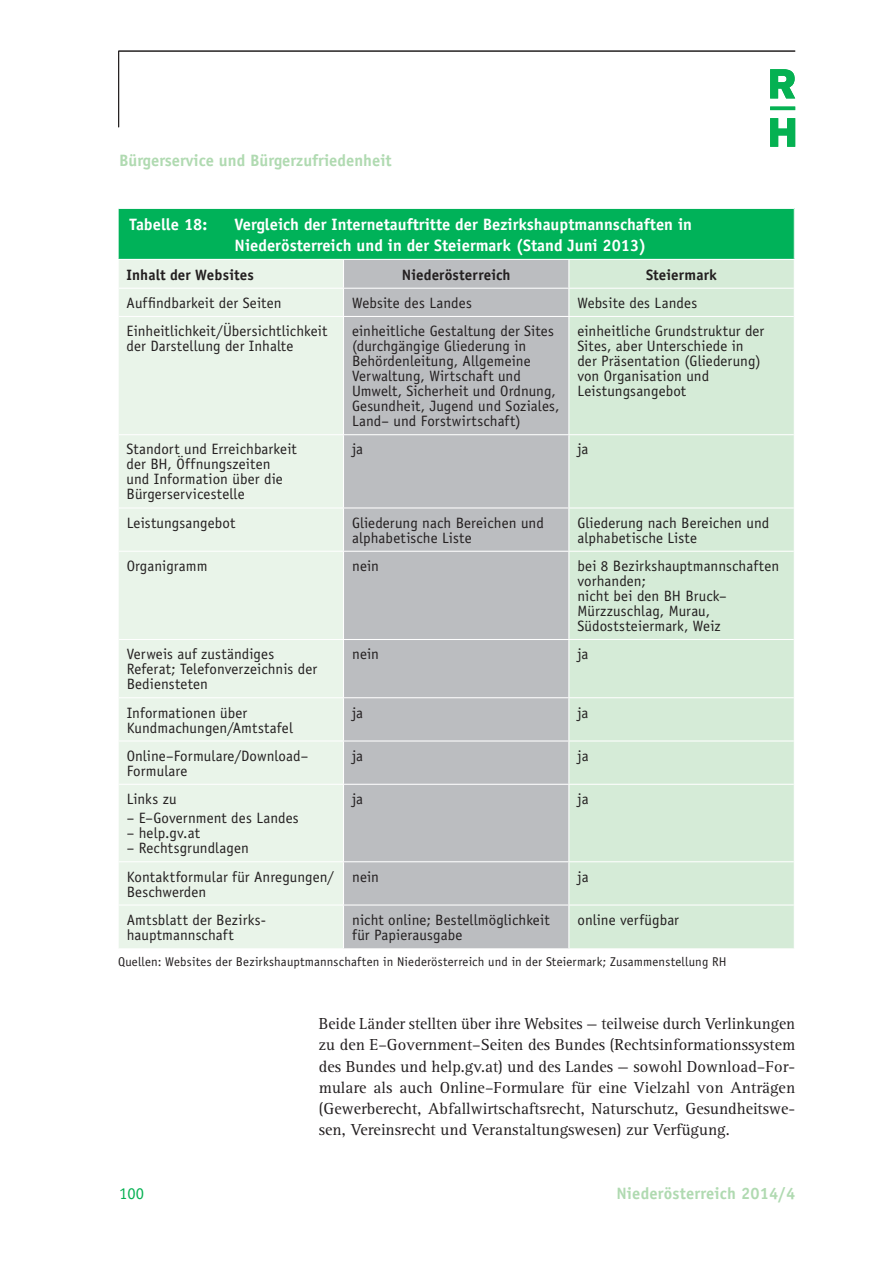
<style>
.page{position:relative;width:893px;height:1263px;background:#fff}
.page>*{position:absolute;margin:0;border:0;box-sizing:border-box;transform-origin:0 0}
.t1{font:16.5px/21.3px "Rotis Serif";color:#231f20;text-align:justify}
.t2{font:700 16.5px/21px "Officina Sans";color:#fff}
.t3{font:700 16.5px "Officina Sans";color:#b0dab1}
.t4{font:16.5px "Officina Sans";color:#05b152}
.t5{font:15px/15px "Officina Sans";letter-spacing:.005em;color:#231f20}
.t6{font:700 15px "Officina Sans";letter-spacing:.005em;color:#231f20}
.t7{font:12.75px "Officina Sans";letter-spacing:.015em;color:#231f20}
</style>
<div class="page">
<hr style="left:119px;top:51px;width:676px;height:1px;background:#231f20">
<hr style="left:118px;top:51px;width:1px;height:76px;background:#231f20">
<svg style="left:770px;top:69px;width:25px;height:78px"></svg>
<div style="left:118px;top:208px;width:676px;height:51px;background:#00b259"></div>
<div style="left:119px;top:260px;width:224px;height:688px;background:#e9f4e9"></div>
<div style="left:344px;top:260px;width:224px;height:688px;background:#bbbdc0"></div>
<div style="left:569px;top:260px;width:225px;height:688px;background:#d5ebd7"></div>
<svg style="left:568px;top:260px;width:1px;height:56px"></svg>
<hr style="left:119px;top:288px;width:675px;height:1px;background:#fff">
<hr style="left:119px;top:316px;width:675px;height:1px;background:#fff">
<hr style="left:119px;top:434px;width:675px;height:1px;background:#fff">
<hr style="left:119px;top:507px;width:675px;height:2px;background:#fff">
<hr style="left:119px;top:551px;width:675px;height:1px;background:#fff">
<hr style="left:119px;top:639px;width:675px;height:1px;background:#fff">
<hr style="left:119px;top:697px;width:675px;height:1px;background:#fff">
<hr style="left:119px;top:740px;width:675px;height:2px;background:#fff">
<hr style="left:119px;top:784px;width:675px;height:1px;background:#fff">
<hr style="left:119px;top:861px;width:675px;height:1px;background:#fff">
<hr style="left:119px;top:905px;width:675px;height:1px;background:#fff">
<hr style="left:118px;top:208px;width:677px;height:1px;background:#fff">
<hr style="left:118px;top:209px;width:1px;height:50px;background:#fff">
<p class="t3" style="left:119px;top:154px;width:274px">Bürgerservice und Bürgerzufriedenheit</p>
<p class="t2" style="left:130px;top:215px;width:79px">Tabelle 18:</p>
<p class="t2" style="left:235px;top:215px;width:459px">Vergleich der Internetauftritte der Bezirkshauptmannschaften in<br>Niederösterreich und in der Steiermark (Stand Juni 2013)</p>
<p class="t6" style="left:127px;top:269px;width:129px">Inhalt der Websites</p>
<p class="t6" style="left:402px;top:269px;width:110px">Niederösterreich</p>
<p class="t6" style="left:646px;top:269px;width:72px">Steiermark</p>
<p class="t5" style="left:127px;top:297px;width:156px">Auffindbarkeit der Seiten</p>
<p class="t5" style="left:352px;top:297px;width:121px">Website des Landes</p>
<p class="t5" style="left:577px;top:297px;width:121px">Website des Landes</p>
<p class="t5" style="left:127px;top:325px;width:202px">Einheitlichkeit/Übersichtlichkeit der Darstellung der Inhalte</p>
<p class="t5" style="left:352px;top:325px;width:209px">einheitliche Gestaltung der Sites (durchgängige Gliederung in<br>Behördenleitung, Allgemeine<br>Verwaltung, Wirtschaft und<br>Umwelt, Sicherheit und Ordnung,<br>Gesundheit, Jugend und Soziales,<br>Land– und Forstwirtschaft)</p>
<p class="t5" style="left:577px;top:325px;width:188px">einheitliche Grundstruktur der<br>Sites, aber Unterschiede in der Präsentation (Gliederung) von Organisation und<br>Leistungsangebot</p>
<p class="t5" style="left:127px;top:443px;width:172px">Standort und Erreichbarkeit der BH, Öffnungszeiten und Information über die<br>Bürgerservicestelle</p>
<p class="t5" style="left:352px;top:443px;width:13px">ja</p>
<p class="t5" style="left:577px;top:443px;width:13px">ja</p>
<p class="t5" style="left:127px;top:516px;width:110px">Leistungsangebot</p>
<p class="t5" style="left:352px;top:516px;width:193px">Gliederung nach Bereichen und alphabetische Liste</p>
<p class="t5" style="left:577px;top:516px;width:193px">Gliederung nach Bereichen und alphabetische Liste</p>
<p class="t5" style="left:127px;top:560px;width:82px">Organigramm</p>
<p class="t5" style="left:352px;top:560px;width:28px">nein</p>
<p class="t5" style="left:577px;top:560px;width:203px">bei 8 Bezirkshauptmannschaften vorhanden;<br>nicht bei den BH Bruck–<br>Mürzzuschlag, Murau,<br>Südoststeiermark, Weiz</p>
<p class="t5" style="left:127px;top:648px;width:192px">Verweis auf zuständiges<br>Referat; Telefonverzeichnis der<br>Bediensteten</p>
<p class="t5" style="left:352px;top:648px;width:28px">nein</p>
<p class="t5" style="left:577px;top:648px;width:13px">ja</p>
<p class="t5" style="left:127px;top:706px;width:168px">Informationen über<br>Kundmachungen/Amtstafel</p>
<p class="t5" style="left:352px;top:706px;width:13px">ja</p>
<p class="t5" style="left:577px;top:706px;width:13px">ja</p>
<p class="t5" style="left:127px;top:749px;width:183px">Online–Formulare/Download–<br>Formulare</p>
<p class="t5" style="left:352px;top:749px;width:13px">ja</p>
<p class="t5" style="left:577px;top:749px;width:13px">ja</p>
<p class="t5" style="left:127px;top:793px;width:51px">Links zu</p>
<p class="t5" style="left:127px;top:812px;width:174px">– E–Government des Landes</p>
<p class="t5" style="left:127px;top:827px;width:75px">– help.gv.at</p>
<p class="t5" style="left:127px;top:842px;width:124px">– Rechtsgrundlagen</p>
<p class="t5" style="left:352px;top:793px;width:13px">ja</p>
<p class="t5" style="left:577px;top:793px;width:13px">ja</p>
<p class="t5" style="left:127px;top:870px;width:209px">Kontaktformular für Anregungen/<br>Beschwerden</p>
<p class="t5" style="left:352px;top:870px;width:28px">nein</p>
<p class="t5" style="left:577px;top:870px;width:13px">ja</p>
<p class="t5" style="left:127px;top:913px;width:141px">Amtsblatt der Bezirks&shy;hauptmannschaft</p>
<p class="t5" style="left:352px;top:913px;width:199px">nicht online; Bestellmöglichkeit für Papierausgabe</p>
<p class="t5" style="left:577px;top:913px;width:103px">online verfügbar</p>
<p class="t7" style="left:118px;top:957px;width:610px">Quellen: Websites der Bezirkshauptmannschaften in Niederösterreich und in der Steiermark; Zusammenstellung RH</p>
<p class="t1" style="left:319px;top:1014px;width:478px">Beide Länder stellten über ihre Websites — teilweise durch Verlinkungen zu den E–Government–Seiten des Bundes (Rechtsinformationssystem des Bundes und help.gv.at) und des Landes — sowohl Download–For&shy;mulare als auch Online–Formulare für eine Vielzahl von Anträgen (Gewerberecht, Abfallwirtschaftsrecht, Naturschutz, Gesundheitswe&shy;sen, Vereinsrecht und Veranstaltungswesen) zur Verfügung.</p>
<p class="t4" style="left:119px;top:1187px;width:27px">100</p>
<p class="t3" style="left:616px;top:1187px;width:180px">Niederösterreich 2014/4</p>
</div>
